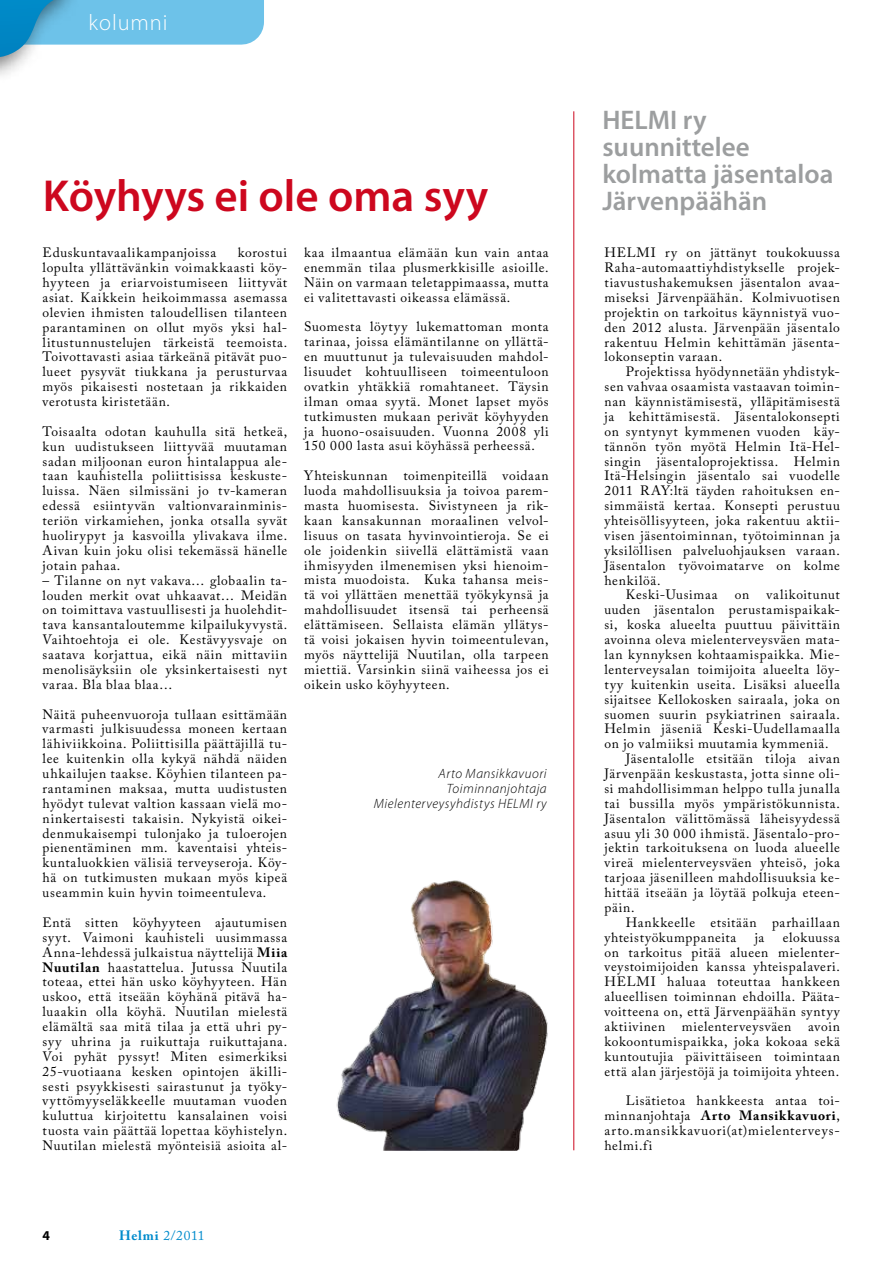
<style>
.page{position:relative;width:893px;height:1263px;background:#fff}
.page>*{position:absolute;margin:0;border:0;box-sizing:border-box;transform-origin:0 0}
.t1{font:600 45px "Myriad Pro";color:#cd071e}
.t2{font:600 27px/27px "Myriad Pro";color:#9c9e9f}
.t3{font:300 22.5px "Myriad Pro";letter-spacing:.04em;color:#fff}
.t4{font:13.5px/14.9px "Adobe Caslon Pro";letter-spacing:.055em;color:#000;text-align:justify}
.t5{font:italic 300 13.5px/14.9px "Myriad Pro";letter-spacing:.04em;color:#000;text-align:right}
.t6{font:13.5px "Adobe Caslon Pro";color:#008bcc}
.t7{font:700 13.5px "Myriad Pro";color:#000}
.s1{font-weight:700}
</style>
<div class="page">
<svg style="left:0;top:0;width:264px;height:76px"></svg>
<img style="left:336px;top:880px;width:212px;height:270px">
<hr style="left:573px;top:111px;width:1px;height:1039px;background:#cd071e">
<h3 class="t3" style="left:89px;top:10px;width:81px">kolumni</h3>
<h1 class="t1" style="left:43px;top:167px;width:447px">Köyhyys ei ole oma syy</h1>
<p class="t4" style="left:43px;top:245px;width:246px;text-indent:195px">korostui lopulta yllättävänkin voimakkaasti köy&shy;hyyteen ja eriarvoistumiseen liittyvät asiat. Kaikkein heikoimmassa asemassa olevien ihmisten taloudellisen tilanteen parantaminen on ollut myös yksi hal&shy;litustunnustelujen tärkeistä teemoista.<br>Toivottavasti asiaa tärkeänä pitävät puo&shy;lueet pysyvät tiukkana ja perusturvaa myös pikaisesti nostetaan ja rikkaiden verotusta kiristetään.</p>
<p class="t4" style="left:43px;top:424px;width:246px">Toisaalta odotan kauhulla sitä hetkeä, kun uudistukseen liittyvää muutaman sadan miljoonan euron hintalappua ale&shy;taan kauhistella poliittisissa keskuste&shy;luissa. Näen silmissäni jo tv-kameran edessä esiintyvän valtionvarainminis&shy;teriön virkamiehen, jonka otsalla syvät huolirypyt ja kasvoilla ylivakava ilme.<br>Aivan kuin joku olisi tekemässä hänelle jotain pahaa.</p>
<p class="t4" style="left:43px;top:572px;width:246px">– Tilanne on nyt vakava… globaalin ta&shy;louden merkit ovat uhkaavat… Meidän on toimittava vastuullisesti ja huolehdit&shy;tava kansantaloutemme kilpailukyvystä.<br>Vaihtoehtoja ei ole. Kestävyysvaje on saatava korjattua, eikä näin mittaviin menolisäyksiin ole yksinkertaisesti nyt varaa. Bla blaa blaa…</p>
<p class="t4" style="left:43px;top:706px;width:246px">Näitä puheenvuoroja tullaan esittämään varmasti julkisuudessa moneen kertaan lähiviikkoina. Poliittisilla päättäjillä tu&shy;lee kuitenkin olla kykyä nähdä näiden uhkailujen taakse. Köyhien tilanteen pa&shy;rantaminen maksaa, mutta uudistusten hyödyt tulevat valtion kassaan vielä mo&shy;ninkertaisesti takaisin. Nykyistä oikei&shy;denmukaisempi tulonjako ja tuloerojen pienentäminen mm. kaventaisi yhteis&shy;kuntaluokkien välisiä terveyseroja. Köy&shy;hä on tutkimusten mukaan myös kipeä useammin kuin hyvin toimeentuleva.</p>
<p class="t4" style="left:43px;top:915px;width:246px">Entä sitten köyhyyteen ajautumisen syyt. Vaimoni kauhisteli uusimmassa Anna-lehdessä julkaistua näyttelijä <span class="s1">Miia Nuutilan</span> haastattelua. Jutussa Nuutila toteaa, ettei hän usko köyhyyteen. Hän uskoo, että itseään köyhänä pitävä ha&shy;luaakin olla köyhä. Nuutilan mielestä elämältä saa mitä tilaa ja että uhri py&shy;syy uhrina ja ruikuttaja ruikuttajana.<br>Voi pyhät pyssyt! Miten esimerkiksi 25-vuotiaana kesken opintojen äkilli&shy;sesti psyykkisesti sairastunut ja työky&shy;vyttömyyseläkkeelle muutaman vuoden kuluttua kirjoitettu kansalainen voisi tuosta vain päättää lopettaa köyhistelyn.<br>Nuutilan mielestä myönteisiä asioita al-</p>
<p class="t4" style="left:43px;top:245px;width:175px">Eduskuntavaalikampanjoissa</p>
<p class="t4" style="left:304px;top:245px;width:246px">kaa ilmaantua elämään kun vain antaa enemmän tilaa plusmerkkisille asioille.<br>Näin on varmaan teletappimaassa, mutta ei valitettavasti oikeassa elämässä.</p>
<p class="t4" style="left:304px;top:319px;width:246px">Suomesta löytyy lukemattoman monta tarinaa, joissa elämäntilanne on yllättä&shy;en muuttunut ja tulevaisuuden mahdol&shy;lisuudet kohtuulliseen toimeentuloon ovatkin yhtäkkiä romahtaneet. Täysin ilman omaa syytä. Monet lapset myös tutkimusten mukaan perivät köyhyyden ja huono-osaisuuden. Vuonna 2008 yli 150 000 lasta asui köyhässä perheessä.</p>
<p class="t4" style="left:304px;top:468px;width:246px">Yhteiskunnan toimenpiteillä voidaan luoda mahdollisuuksia ja toivoa parem&shy;masta huomisesta. Sivistyneen ja rik&shy;kaan kansakunnan moraalinen velvol&shy;lisuus on tasata hyvinvointieroja. Se ei ole joidenkin siivellä elättämistä vaan ihmisyyden ilmenemisen yksi hienoim&shy;mista muodoista. Kuka tahansa meis&shy;tä voi yllättäen menettää työkykynsä ja mahdollisuudet itsensä tai perheensä elättämiseen. Sellaista elämän yllätys&shy;tä voisi jokaisen hyvin toimeentulevan, myös näyttelijä Nuutilan, olla tarpeen miettiä. Varsinkin siinä vaiheessa jos ei oikein usko köyhyyteen.</p>
<p class="t5" style="left:374px;top:767px;width:174px">Arto Mansikkavuori<br>Toiminnanjohtaja<br>Mielenterveysyhdistys HELMI ry</p>
<p class="t7" style="left:43px;top:1226px;width:9px">4</p>
<p class="t6" style="left:119px;top:1227px;width:87px"><span class="s1">Helmi</span> 2/2011</p>
<h2 class="t2" style="left:602px;top:105px;width:233px">HELMI ry suunnittelee kolmatta jäsentaloa<br>Järvenpäähän</h2>
<p class="t4" style="left:604px;top:245px;width:237px">HELMI ry on jättänyt toukokuussa Raha-automaattiyhdistykselle projek&shy;tiavustushakemuksen jäsentalon avaa&shy;miseksi Järvenpäähän. Kolmivuotisen projektin on tarkoitus käynnistyä vuo&shy;den 2012 alusta. Järvenpään jäsentalo rakentuu Helmin kehittämän jäsenta&shy;lokonseptin varaan.</p>
<p class="t4" style="left:626px;top:364px;width:216px">Projektissa hyödynnetään yhdistyk-</p>
<p class="t4" style="left:604px;top:379px;width:237px">sen vahvaa osaamista vastaavan toimin-</p>
<p class="t4" style="left:604px;top:394px;width:237px">nan käynnistämisestä, ylläpitämisestä</p>
<p class="t4" style="left:604px;top:409px;width:237px">ja kehittämisestä. Jäsentalokonsepti</p>
<p class="t4" style="left:604px;top:424px;width:237px">on syntynyt kymmenen vuoden käy-</p>
<p class="t4" style="left:604px;top:439px;width:237px">tännön työn myötä Helmin Itä-Hel-</p>
<p class="t4" style="left:604px;top:453px;width:237px">singin jäsentaloprojektissa. Helmin</p>
<p class="t4" style="left:604px;top:468px;width:237px">Itä-Helsingin jäsentalo sai vuodelle</p>
<p class="t4" style="left:604px;top:483px;width:237px">2011 RAY:ltä täyden rahoituksen en-</p>
<p class="t4" style="left:604px;top:498px;width:237px">simmäistä kertaa. Konsepti perustuu</p>
<p class="t4" style="left:604px;top:513px;width:237px">yhteisöllisyyteen, joka rakentuu aktii-</p>
<p class="t4" style="left:604px;top:528px;width:237px">visen jäsentoiminnan, työtoiminnan ja</p>
<p class="t4" style="left:604px;top:543px;width:237px">yksilöllisen palveluohjauksen varaan.</p>
<p class="t4" style="left:604px;top:558px;width:237px">Jäsentalon työvoimatarve on kolme</p>
<p class="t4" style="left:604px;top:572px;width:57px">henkilöä.</p>
<p class="t4" style="left:626px;top:587px;width:93px">Keski-Uusimaa</p>
<p class="t4" style="left:735px;top:587px;width:16px">on</p>
<p class="t4" style="left:767px;top:587px;width:75px">valikoitunut</p>
<p class="t4" style="left:604px;top:602px;width:237px">uuden jäsentalon perustamispaikak-</p>
<p class="t4" style="left:604px;top:617px;width:237px">si, koska alueelta puuttuu päivittäin</p>
<p class="t4" style="left:604px;top:632px;width:237px">avoinna oleva mielenterveysväen mata-</p>
<p class="t4" style="left:604px;top:647px;width:237px">lan kynnyksen kohtaamispaikka. Mie-</p>
<p class="t4" style="left:604px;top:662px;width:237px">lenterveysalan toimijoita alueelta löy-</p>
<p class="t4" style="left:604px;top:677px;width:237px">tyy kuitenkin useita. Lisäksi alueella</p>
<p class="t4" style="left:604px;top:691px;width:237px">sijaitsee Kellokosken sairaala, joka on</p>
<p class="t4" style="left:604px;top:706px;width:237px">suomen suurin psykiatrinen sairaala.</p>
<p class="t4" style="left:604px;top:721px;width:237px">Helmin jäseniä Keski-Uudellamaalla</p>
<p class="t4" style="left:604px;top:736px;width:226px">on jo valmiiksi muutamia kymmeniä.</p>
<p class="t4" style="left:626px;top:751px;width:216px">Jäsentalolle etsitään tiloja aivan</p>
<p class="t4" style="left:604px;top:766px;width:237px">Järvenpään keskustasta, jotta sinne oli-</p>
<p class="t4" style="left:604px;top:781px;width:237px">si mahdollisimman helppo tulla junalla</p>
<p class="t4" style="left:604px;top:796px;width:237px">tai bussilla myös ympäristökunnista.</p>
<p class="t4" style="left:604px;top:810px;width:237px">Jäsentalon välittömässä läheisyydessä</p>
<p class="t4" style="left:604px;top:825px;width:237px">asuu yli 30 000 ihmistä. Jäsentalo-pro-</p>
<p class="t4" style="left:604px;top:840px;width:237px">jektin tarkoituksena on luoda alueelle</p>
<p class="t4" style="left:604px;top:855px;width:237px">vireä mielenterveysväen yhteisö, joka</p>
<p class="t4" style="left:604px;top:870px;width:237px">tarjoaa jäsenilleen mahdollisuuksia ke-</p>
<p class="t4" style="left:604px;top:885px;width:237px">hittää itseään ja löytää polkuja eteen-</p>
<p class="t4" style="left:604px;top:900px;width:31px">päin.</p>
<p class="t4" style="left:626px;top:915px;width:216px">Hankkeelle etsitään parhaillaan</p>
<p class="t4" style="left:604px;top:930px;width:133px">yhteistyökumppaneita</p>
<p class="t4" style="left:755px;top:930px;width:11px">ja</p>
<p class="t4" style="left:604px;top:930px;width:237px;text-indent:178px">elokuussa on tarkoitus pitää alueen mielenter&shy;veystoimijoiden kanssa yhteispalaveri.<br>HELMI haluaa toteuttaa hankkeen alueellisen toiminnan ehdoilla. Pääta&shy;voitteena on, että Järvenpäähän syntyy aktiivinen mielenterveysväen avoin kokoontumispaikka, joka kokoaa sekä kuntoutujia päivittäiseen toimintaan että alan järjestöjä ja toimijoita yhteen.</p>
<p class="t4" style="left:604px;top:1093px;width:237px;text-indent:21px">Lisätietoa hankkeesta antaa toi&shy;minnanjohtaja <span class="s1">Arto Mansikkavuori</span>, arto.mansikkavuori(at)mielenterveys&shy;helmi.fi</p>
</div>
